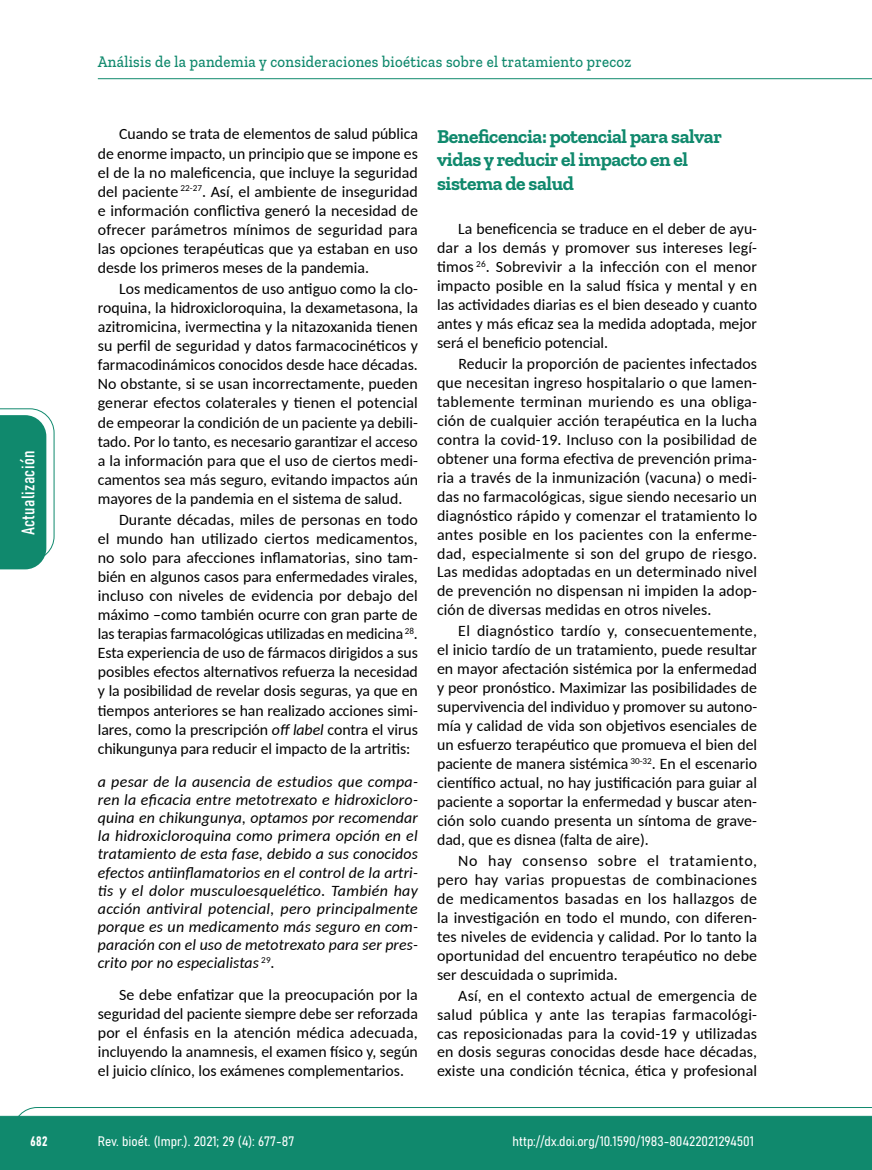
<style>
.page{position:relative;width:872px;height:1170px;background:#fff}
.page>*{position:absolute;margin:0;border:0;box-sizing:border-box;transform-origin:0 0}
.t1{font:700 19.5px/23.4px "Zilla Slab";letter-spacing:-.02em;color:#10896d}
.t2{font:18px "Bahnschrift";letter-spacing:.02em;color:#fff}
.t3{font:500 16.5px "Zilla Slab";letter-spacing:.02em;color:#10896d;scale:.9 1}
.t4{font:15.75px/18.9px "Carlito";color:#000;text-align:justify}
.t5{font:italic 15.75px/18.1px "Carlito";letter-spacing:.01em;color:#000;text-align:justify}
.t6{font:13.5px "Bahnschrift";color:#fff}
.s1{font-style:italic}
</style>
<div class="page">
<svg style="left:12px;top:1107px;width:860px;height:62px;background:#2e987f"></svg>
<hr style="left:98px;top:78px;width:774px;height:1px;background:#10896d">
<svg style="left:0;top:408px;width:55px;height:161px"></svg>
<p class="t2" style="left:15px;top:535px;width:86px;rotate:-90deg">Actualización</p>
<p class="t3" style="left:98px;top:53px;width:594px">Análisis de la pandemia y consideraciones bioéticas sobre el tratamiento precoz</p>
<p class="t4" style="left:98px;top:124px;width:322px;text-indent:21px">Cuando se trata de elementos de salud pública de enorme impacto, un principio que se impone es el de la no maleficencia, que incluye la seguridad del paciente <sup>22-27</sup>. Así, el ambiente de inseguridad e información conflictiva generó la necesidad de ofrecer parámetros mínimos de seguridad para las opciones terapéuticas que ya estaban en uso desde los primeros meses de la pandemia.</p>
<p class="t4" style="left:98px;top:278px;width:321px;text-indent:21px">Los medicamentos de uso antiguo como la clo&shy;roquina, la hidroxicloroquina, la dexametasona, la azitromicina, ivermectina y la nitazoxanida tienen su perfil de seguridad y datos farmacocinéticos y farmacodinámicos conocidos desde hace décadas.<br>No obstante, si se usan incorrectamente, pueden generar efectos colaterales y tienen el potencial de empeorar la condición de un paciente ya debili&shy;tado. Por lo tanto, es necesario garantizar el acceso a la información para que el uso de ciertos medi&shy;camentos sea más seguro, evitando impactos aún mayores de la pandemia en el sistema de salud.</p>
<p class="t4" style="left:98px;top:509px;width:321px;text-indent:21px">Durante décadas, miles de personas en todo el mundo han utilizado ciertos medicamentos, no solo para afecciones inflamatorias, sino tam&shy;bién en algunos casos para enfermedades virales, incluso con niveles de evidencia por debajo del máximo –como también ocurre con gran parte de las terapias farmacológicas utilizadas en medicina <sup>28</sup>.<br>Esta experiencia de uso de fármacos dirigidos a sus posibles efectos alternativos refuerza la necesidad y la posibilidad de revelar dosis seguras, ya que en tiempos anteriores se han realizado acciones simi&shy;lares, como la prescripción <span class="s1">off label</span> contra el virus chikungunya para reducir el impacto de la artritis:</p>
<p class="t5" style="left:98px;top:771px;width:321px">a pesar de la ausencia de estudios que compa&shy;ren la eficacia entre metotrexato e hidroxicloro&shy;quina en chikungunya, optamos por recomendar la hidroxicloroquina como primera opción en el tratamiento de esta fase, debido a sus conocidos efectos antiinflamatorios en el control de la artri&shy;tis y el dolor musculoesquelético. También hay acción antiviral potencial, pero principalmente porque es un medicamento más seguro en com&shy;paración con el uso de metotrexato para ser pres&shy;crito por no especialistas <sup>29</sup>.</p>
<p class="t4" style="left:98px;top:984px;width:321px;text-indent:21px">Se debe enfatizar que la preocupación por la seguridad del paciente siempre debe ser reforzada por el énfasis en la atención médica adecuada, incluyendo la anamnesis, el examen físico y, según el juicio clínico, los exámenes complementarios.</p>
<p class="t1" style="left:437px;top:125px;width:286px">Beneficencia: potencial para salvar vidas y reducir el impacto en el sistema de salud</p>
<p class="t4" style="left:437px;top:219px;width:321px;text-indent:21px">La beneficencia se traduce en el deber de ayu&shy;dar a los demás y promover sus intereses legí&shy;timos <sup>26</sup>. Sobrevivir a la infección con el menor impacto posible en la salud física y mental y en las actividades diarias es el bien deseado y cuanto antes y más eficaz sea la medida adoptada, mejor será el beneficio potencial.</p>
<p class="t4" style="left:437px;top:353px;width:322px;text-indent:21px">Reducir la proporción de pacientes infectados que necesitan ingreso hospitalario o que lamen&shy;tablemente terminan muriendo es una obliga&shy;ción de cualquier acción terapéutica en la lucha contra la covid-19. Incluso con la posibilidad de obtener una forma efectiva de prevención prima&shy;ria a través de la inmunización (vacuna) o medi&shy;das no farmacológicas, sigue siendo necesario un diagnóstico rápido y comenzar el tratamiento lo antes posible en los pacientes con la enferme&shy;dad, especialmente si son del grupo de riesgo.<br>Las medidas adoptadas en un determinado nivel de prevención no dispensan ni impiden la adop&shy;ción de diversas medidas en otros niveles.</p>
<p class="t4" style="left:437px;top:621px;width:321px;text-indent:21px">El diagnóstico tardío y, consecuentemente, el inicio tardío de un tratamiento, puede resultar en mayor afectación sistémica por la enfermedad y peor pronóstico. Maximizar las posibilidades de supervivencia del individuo y promover su autono&shy;mía y calidad de vida son objetivos esenciales de un esfuerzo terapéutico que promueva el bien del paciente de manera sistémica <sup>30-32</sup>. En el escenario científico actual, no hay justificación para guiar al paciente a soportar la enfermedad y buscar aten&shy;ción solo cuando presenta un síntoma de grave&shy;dad, que es disnea (falta de aire).</p>
<p class="t4" style="left:437px;top:850px;width:321px;text-indent:21px">No hay consenso sobre el tratamiento, pero hay varias propuestas de combinaciones de medicamentos basadas en los hallazgos de la investigación en todo el mundo, con diferen&shy;tes niveles de evidencia y calidad. Por lo tanto la oportunidad del encuentro terapéutico no debe ser descuidada o suprimida.</p>
<p class="t4" style="left:437px;top:985px;width:321px;text-indent:21px">Así, en el contexto actual de emergencia de salud pública y ante las terapias farmacológi&shy;cas reposicionadas para la covid-19 y utilizadas en dosis seguras conocidas desde hace décadas, existe una condición técnica, ética y profesional</p>
<p class="t6" style="left:31px;top:1130px;width:18px">682</p>
<p class="t6" style="left:98px;top:1131px;width:198px">Rev. bioét. (Impr.). 2021; 29 (4): 677-87</p>
<p class="t6" style="left:512px;top:1131px;width:243px">http://dx.doi.org/10.1590/1983-80422021294501</p>
</div>
